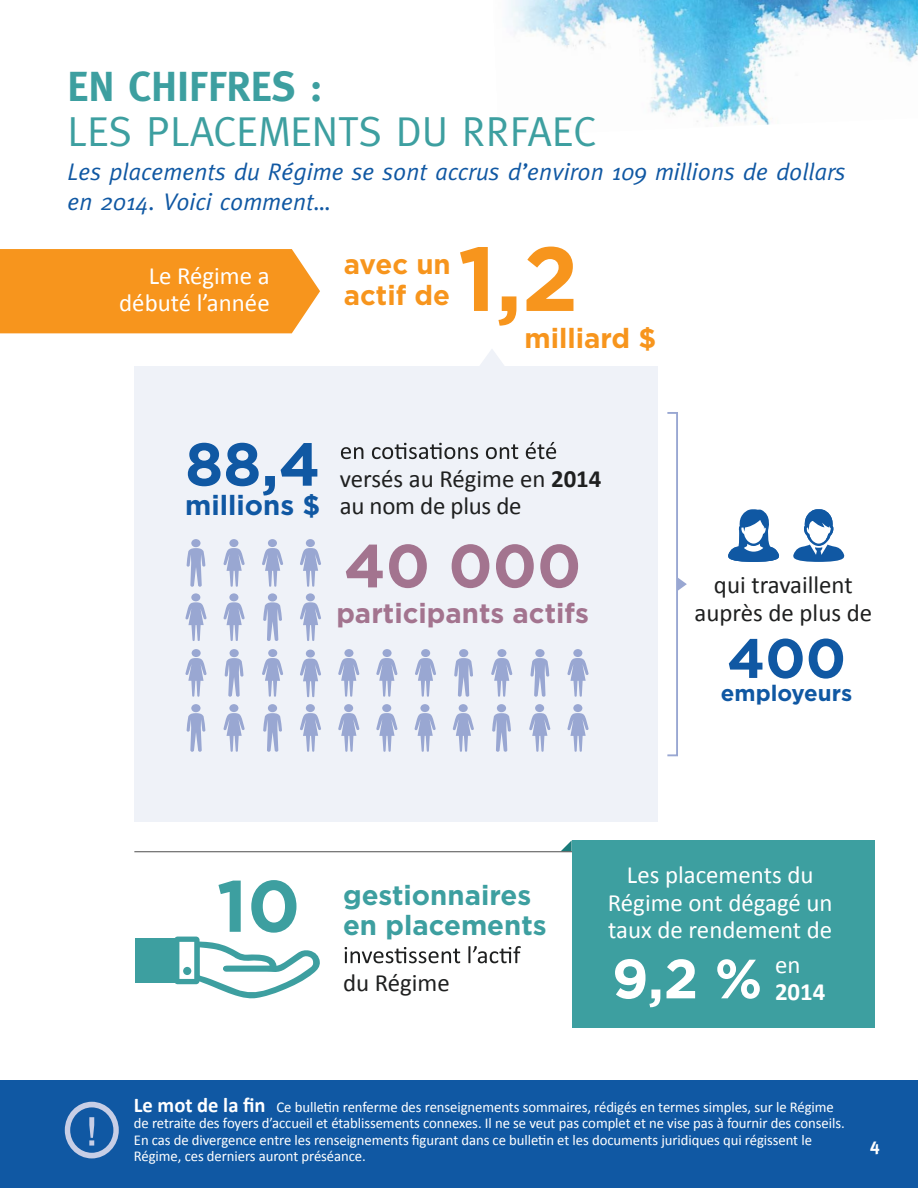
<style>
.page{position:relative;width:918px;height:1188px;background:#fff}
.page>*{position:absolute;margin:0;border:0;box-sizing:border-box;transform-origin:0 0}
.t1{font:700 90.75px "Gotham";color:#f7951d}
.t2{font:700 72.6px "Gotham";color:#3d9fa0}
.t3{font:700 60.75px "Gotham";color:#a3748f}
.t4{font:700 60.6px "Gotham";color:#1058a3}
.t5{font:700 55.35px "Gotham";color:#1058a3}
.t6{font:700 55.2px "Gotham";color:#fff}
.t7{font:42px "Meta";color:#3d9fa0}
.t8{font:700 42px "Meta";color:#3d9fa0}
.t9{font:700 27.6px/30.5px "Gotham";color:#3d9fa0}
.t10{font:700 27.6px/30.3px "Gotham";color:#f7951d}
.t11{font:700 27.6px "Gotham";color:#a3748f}
.t12{font:700 27.6px "Gotham";color:#1058a3}
.t13{font:24.9px/27.6px "Calibri";color:#fff;text-align:right}
.t14{font:24.9px/27.6px "Calibri";color:#1f2020;text-align:center}
.t15{font:700 24.9px/27.6px "Calibri";color:#fff}
.t16{font:italic 24px/30px "Meta";color:#1058a3}
.t17{font:700 22.35px "Gotham";color:#1058a3}
.t18{font:700 18px "Meta";color:#fff}
.t19{font:15px/16.5px "Calibri";letter-spacing:-.005em;color:#fff}
.s1{font-weight:700}
.s2{font-weight:400}
.s3{font-weight:700;font-size:21px}
</style>
<div class="page">
<img style="left:508px;top:0;width:410px;height:125px">
<div style="left:0;top:1080px;width:918px;height:108px;background:#1058a3"></div>
<svg style="left:65px;top:1102px;width:54px;height:56px"></svg>
<svg style="left:561px;top:840px;width:11px;height:11px"></svg>
<div style="left:0;top:249px;width:320px;height:84px;background:#f7951d"></div>
<div style="left:134px;top:366px;width:524px;height:456px;background:#eff2f8"></div>
<svg style="left:480px;top:349px;width:24px;height:17px"></svg>
<hr style="left:134px;top:851px;width:465px;height:1px;background:#666">
<svg style="left:728px;top:509px;width:51px;height:53px"></svg>
<svg style="left:793px;top:509px;width:51px;height:53px"></svg>
<div style="left:135px;top:938px;width:62px;height:45px;background:#3d9fa0"></div>
<svg style="left:175px;top:937px;width:145px;height:62px"></svg>
<div style="left:183px;top:967px;width:8px;height:8px;background:#3d9fa0;border-radius:50%"></div>
<svg style="left:345px;top:946px;width:176px;height:17px"></svg>
<svg style="left:341px;top:442px;width:215px;height:17px"></svg>
<div style="left:230px;top:649px;width:9px;height:8px;background:#99a7d2;border-radius:50%"></div>
<svg style="left:225px;top:658px;width:19px;height:39px"></svg>
<div style="left:192px;top:649px;width:9px;height:8px;background:#99a7d2;border-radius:50%"></div>
<svg style="left:185px;top:658px;width:22px;height:39px"></svg>
<div style="left:268px;top:649px;width:9px;height:8px;background:#99a7d2;border-radius:50%"></div>
<svg style="left:262px;top:658px;width:21px;height:39px"></svg>
<div style="left:344px;top:649px;width:10px;height:8px;background:#99a7d2;border-radius:50%"></div>
<svg style="left:338px;top:658px;width:21px;height:39px"></svg>
<div style="left:459px;top:649px;width:9px;height:8px;background:#99a7d2;border-radius:50%"></div>
<svg style="left:454px;top:658px;width:19px;height:39px"></svg>
<div style="left:421px;top:649px;width:9px;height:8px;background:#99a7d2;border-radius:50%"></div>
<svg style="left:415px;top:658px;width:21px;height:39px"></svg>
<div style="left:535px;top:649px;width:10px;height:8px;background:#99a7d2;border-radius:50%"></div>
<svg style="left:530px;top:658px;width:19px;height:39px"></svg>
<div style="left:497px;top:649px;width:9px;height:8px;background:#99a7d2;border-radius:50%"></div>
<svg style="left:491px;top:658px;width:21px;height:39px"></svg>
<div style="left:497px;top:704px;width:9px;height:8px;background:#99a7d2;border-radius:50%"></div>
<svg style="left:492px;top:713px;width:19px;height:39px"></svg>
<div style="left:535px;top:704px;width:9px;height:8px;background:#99a7d2;border-radius:50%"></div>
<svg style="left:529px;top:713px;width:21px;height:39px"></svg>
<div style="left:459px;top:704px;width:9px;height:8px;background:#99a7d2;border-radius:50%"></div>
<svg style="left:453px;top:713px;width:21px;height:39px"></svg>
<div style="left:382px;top:704px;width:9px;height:8px;background:#99a7d2;border-radius:50%"></div>
<svg style="left:376px;top:713px;width:22px;height:39px"></svg>
<div style="left:268px;top:704px;width:9px;height:8px;background:#99a7d2;border-radius:50%"></div>
<svg style="left:263px;top:713px;width:19px;height:39px"></svg>
<div style="left:306px;top:704px;width:9px;height:8px;background:#99a7d2;border-radius:50%"></div>
<svg style="left:300px;top:713px;width:21px;height:39px"></svg>
<div style="left:191px;top:704px;width:10px;height:8px;background:#99a7d2;border-radius:50%"></div>
<svg style="left:187px;top:713px;width:18px;height:39px"></svg>
<div style="left:229px;top:704px;width:9px;height:8px;background:#99a7d2;border-radius:50%"></div>
<svg style="left:223px;top:713px;width:22px;height:39px"></svg>
<div style="left:573px;top:704px;width:9px;height:8px;background:#99a7d2;border-radius:50%"></div>
<svg style="left:567px;top:713px;width:22px;height:39px"></svg>
<div style="left:229px;top:593px;width:9px;height:8px;background:#99a7d2;border-radius:50%"></div>
<svg style="left:223px;top:602px;width:22px;height:39px"></svg>
<div style="left:191px;top:539px;width:10px;height:8px;background:#99a7d2;border-radius:50%"></div>
<svg style="left:187px;top:548px;width:18px;height:39px"></svg>
<div style="left:229px;top:539px;width:9px;height:8px;background:#99a7d2;border-radius:50%"></div>
<svg style="left:223px;top:548px;width:22px;height:39px"></svg>
<div style="left:268px;top:593px;width:9px;height:8px;background:#99a7d2;border-radius:50%"></div>
<svg style="left:263px;top:602px;width:19px;height:39px"></svg>
<div style="left:306px;top:593px;width:9px;height:8px;background:#99a7d2;border-radius:50%"></div>
<svg style="left:300px;top:602px;width:21px;height:39px"></svg>
<div style="left:306px;top:539px;width:9px;height:8px;background:#99a7d2;border-radius:50%"></div>
<svg style="left:300px;top:548px;width:21px;height:39px"></svg>
<div style="left:268px;top:539px;width:9px;height:8px;background:#99a7d2;border-radius:50%"></div>
<svg style="left:262px;top:548px;width:21px;height:39px"></svg>
<div style="left:191px;top:593px;width:9px;height:8px;background:#99a7d2;border-radius:50%"></div>
<svg style="left:185px;top:602px;width:22px;height:39px"></svg>
<div style="left:306px;top:650px;width:9px;height:8px;background:#99a7d2;border-radius:50%"></div>
<svg style="left:300px;top:659px;width:21px;height:38px"></svg>
<div style="left:383px;top:649px;width:9px;height:8px;background:#99a7d2;border-radius:50%"></div>
<svg style="left:376px;top:658px;width:22px;height:39px"></svg>
<div style="left:573px;top:649px;width:9px;height:8px;background:#99a7d2;border-radius:50%"></div>
<svg style="left:567px;top:658px;width:22px;height:39px"></svg>
<div style="left:344px;top:704px;width:9px;height:8px;background:#99a7d2;border-radius:50%"></div>
<svg style="left:338px;top:713px;width:22px;height:39px"></svg>
<div style="left:420px;top:704px;width:10px;height:8px;background:#99a7d2;border-radius:50%"></div>
<svg style="left:414px;top:713px;width:22px;height:39px"></svg>
<div style="left:666px;top:412px;width:12px;height:344px;border:2px solid #99a7d2"></div>
<svg style="left:677px;top:577px;width:10px;height:14px"></svg>
<div style="left:572px;top:840px;width:302px;height:188px;background:#3d9fa0"></div>
<p class="t8" style="left:68px;top:62px;width:257px">EN CHIFFRES :</p>
<p class="t7" style="left:68px;top:107px;width:530px">LES PLACEMENTS DU RRFAEC</p>
<p class="t16" style="left:68px;top:157px;width:780px">Les placements du Régime se sont accrus d’environ 109 millions de dollars en 2014. Voici comment…</p>
<p class="t13" style="left:119px;top:262px;width:152px">Le Régime a débuté l’année</p>
<p class="t10" style="left:344px;top:249px;width:108px">avec un actif de</p>
<p class="t1" style="left:458px;top:226px;width:122px">1,2</p>
<p class="t10" style="left:524px;top:322px;width:133px">milliard $</p>
<p class="t4" style="left:185px;top:429px;width:137px">88,4</p>
<p class="t12" style="left:185px;top:489px;width:137px">millions $</p>
<p class="t14" style="left:340px;top:465px;width:263px;text-align:left">versés au Régime en <span class="s1">2014 </span>au nom de plus de</p>
<p class="t3" style="left:344px;top:531px;width:239px">40 000</p>
<p class="t11" style="left:336px;top:598px;width:254px">participants actifs</p>
<p class="t14" style="left:695px;top:571px;width:179px">qui travaillent auprès de plus de</p>
<p class="t5" style="left:727px;top:626px;width:121px">400</p>
<p class="t17" style="left:721px;top:680px;width:133px">employeurs</p>
<p class="t2" style="left:217px;top:864px;width:85px">10</p>
<p class="t9" style="left:343px;top:879px;width:205px">gestionnaires en placements</p>
<p class="t14" style="left:343px;top:969px;width:108px">du Régime</p>
<p class="t13" style="left:608px;top:861px;width:226px;text-align:center">Les placements du<br>Régime ont dégagé un taux de rendement de</p>
<p class="t6" style="left:612px;top:947px;width:152px">9,2 %</p>
<p class="t15" style="left:775px;top:951px;width:52px"><span class="s2">en<br></span>2014</p>
<p class="t19" style="left:134px;top:1098px;width:712px"><span class="s3">Le mot de la fin</span> Ce bulletin renferme des renseignements sommaires, rédigés en termes simples, sur le Régime de retraite des foyers d’accueil et établissements connexes. Il ne se veut pas complet et ne vise pas à fournir des conseils.<br>En cas de divergence entre les renseignements figurant dans ce bulletin et les documents juridiques qui régissent le Régime, ces derniers auront préséance.</p>
<p class="t18" style="left:870px;top:1135px;width:11px">4</p>
</div>
